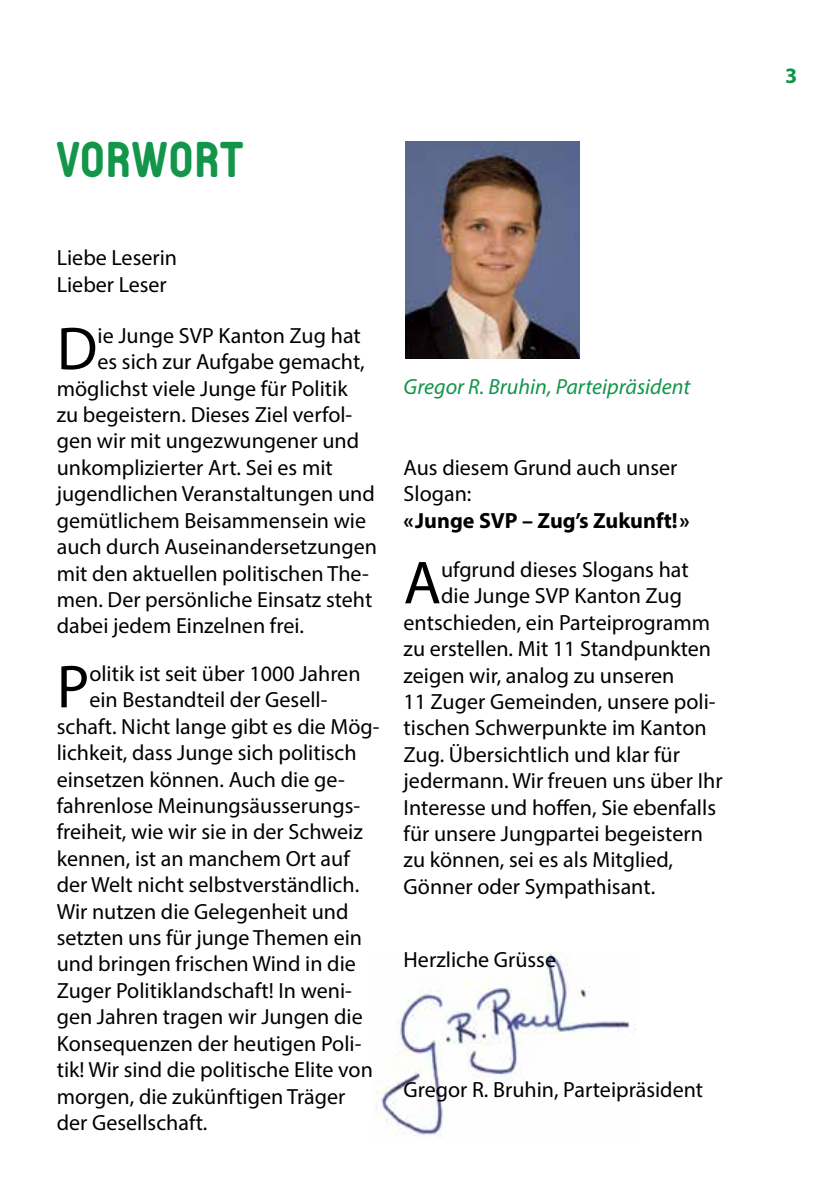
<style>
.page{position:relative;width:840px;height:1191px;background:#fff}
.page>*{position:absolute;margin:0;border:0;box-sizing:border-box;transform-origin:0 0}
.t1{font:61.2px "Myriad Pro";color:#000}
.t2{font:48px "PTF NORDIC Round";color:#13954a}
.t3{font:22px/26.4px "Myriad Pro";color:#000}
.t4{font:italic 22px "Myriad Pro";color:#13954a}
.t5{font:700 22px "Myriad Pro";color:#000}
.t6{font:700 22px "Myriad Pro";color:#13954a}
</style>
<div class="page">
<img style="left:373px;top:952px;width:262px;height:186px">
<img style="left:405px;top:142px;width:174px;height:216px">
<h2 class="t2" style="left:56px;top:139px;width:191px">VORWORT</h2>
<p class="t3" style="left:57px;top:244px;width:122px">Liebe Leserin<br>Lieber Leser</p>
<h1 class="t1" style="left:57px;top:311px;width:42px">D</h1>
<p class="t3" style="left:97px;top:322px;width:264px">ie Junge SVP Kanton Zug hat</p>
<p class="t3" style="left:97px;top:348px;width:268px">es sich zur Aufgabe gemacht,</p>
<p class="t3" style="left:57px;top:375px;width:292px">möglichst viele Junge für Politik</p>
<p class="t3" style="left:57px;top:401px;width:297px">zu begeistern. Dieses Ziel verfol-</p>
<p class="t3" style="left:57px;top:427px;width:304px">gen wir mit ungezwungener und</p>
<p class="t3" style="left:57px;top:454px;width:277px">unkomplizierter Art. Sei es mit</p>
<p class="t3" style="left:57px;top:480px;width:319px">jugendlichen Veranstaltungen und</p>
<p class="t3" style="left:57px;top:507px;width:311px">gemütlichem Beisammensein wie</p>
<p class="t3" style="left:57px;top:533px;width:321px">auch durch Auseinandersetzungen</p>
<p class="t3" style="left:57px;top:559px;width:313px">mit den aktuellen politischen The-</p>
<p class="t3" style="left:57px;top:586px;width:317px">men. Der persönliche Einsatz steht</p>
<p class="t3" style="left:57px;top:612px;width:249px">dabei jedem Einzelnen frei.</p>
<h1 class="t1" style="left:57px;top:649px;width:34px">P</h1>
<p class="t3" style="left:89px;top:660px;width:272px">olitik ist seit über 1000 Jahren</p>
<p class="t3" style="left:89px;top:686px;width:239px">ein Bestandteil der Gesell-</p>
<p class="t3" style="left:57px;top:713px;width:324px">schaft. Nicht lange gibt es die Mög-</p>
<p class="t3" style="left:57px;top:739px;width:301px">lichkeit, dass Junge sich politisch</p>
<p class="t3" style="left:57px;top:765px;width:289px">einsetzen können. Auch die ge-</p>
<p class="t3" style="left:57px;top:792px;width:305px">fahrenlose Meinungsäusserungs-</p>
<p class="t3" style="left:57px;top:818px;width:307px">freiheit, wie wir sie in der Schweiz</p>
<p class="t3" style="left:57px;top:845px;width:294px">kennen, ist an manchem Ort auf</p>
<p class="t3" style="left:57px;top:871px;width:304px">der Welt nicht selbstverständlich.</p>
<p class="t3" style="left:57px;top:897px;width:293px">Wir nutzen die Gelegenheit und</p>
<p class="t3" style="left:57px;top:924px;width:306px">setzten uns für junge Themen ein</p>
<p class="t3" style="left:57px;top:950px;width:300px">und bringen frischen Wind in die</p>
<p class="t3" style="left:57px;top:977px;width:296px">Zuger Politiklandschaft! In weni-</p>
<p class="t3" style="left:57px;top:1003px;width:307px">gen Jahren tragen wir Jungen die</p>
<p class="t3" style="left:57px;top:1029px;width:306px">Konsequenzen der heutigen Poli-</p>
<p class="t3" style="left:57px;top:1056px;width:317px">tik! Wir sind die politische Elite von</p>
<p class="t3" style="left:57px;top:1082px;width:290px">morgen, die zukünftigen Träger</p>
<p class="t3" style="left:57px;top:1109px;width:152px">der Gesellschaft.</p>
<p class="t4" style="left:403px;top:373px;width:288px">Gregor R. Bruhin, Parteipräsident</p>
<p class="t3" style="left:403px;top:454px;width:275px">Aus diesem Grund auch unser<br>Slogan:</p>
<p class="t5" style="left:403px;top:506px;width:287px">«Junge SVP – Zug’s Zukunft!»</p>
<h1 class="t1" style="left:403px;top:545px;width:39px">A</h1>
<p class="t3" style="left:441px;top:556px;width:249px">ufgrund dieses Slogans hat</p>
<p class="t3" style="left:441px;top:582px;width:242px">die Junge SVP Kanton Zug</p>
<p class="t3" style="left:403px;top:609px;width:308px">entschieden, ein Parteiprogramm</p>
<p class="t3" style="left:403px;top:635px;width:309px">zu erstellen. Mit 11 Standpunkten</p>
<p class="t3" style="left:403px;top:661px;width:272px">zeigen wir, analog zu unseren</p>
<p class="t3" style="left:403px;top:688px;width:313px">11 Zuger Gemeinden, unsere poli-</p>
<p class="t3" style="left:403px;top:714px;width:304px">tischen Schwerpunkte im Kanton</p>
<p class="t3" style="left:403px;top:741px;width:277px">Zug. Übersichtlich und klar für</p>
<p class="t3" style="left:403px;top:767px;width:320px">jedermann. Wir freuen uns über Ihr</p>
<p class="t3" style="left:403px;top:793px;width:314px">Interesse und hoffen, Sie ebenfalls</p>
<p class="t3" style="left:403px;top:820px;width:300px">für unsere Jungpartei begeistern</p>
<p class="t3" style="left:403px;top:846px;width:271px">zu können, sei es als Mitglied,</p>
<p class="t3" style="left:403px;top:873px;width:253px">Gönner oder Sympathisant.</p>
<p class="t3" style="left:403px;top:946px;width:154px">Herzliche Grüsse</p>
<p class="t3" style="left:403px;top:1076px;width:301px">Gregor R. Bruhin, Parteipräsident</p>
<p class="t6" style="left:784px;top:61px;width:14px">3</p>
</div>
